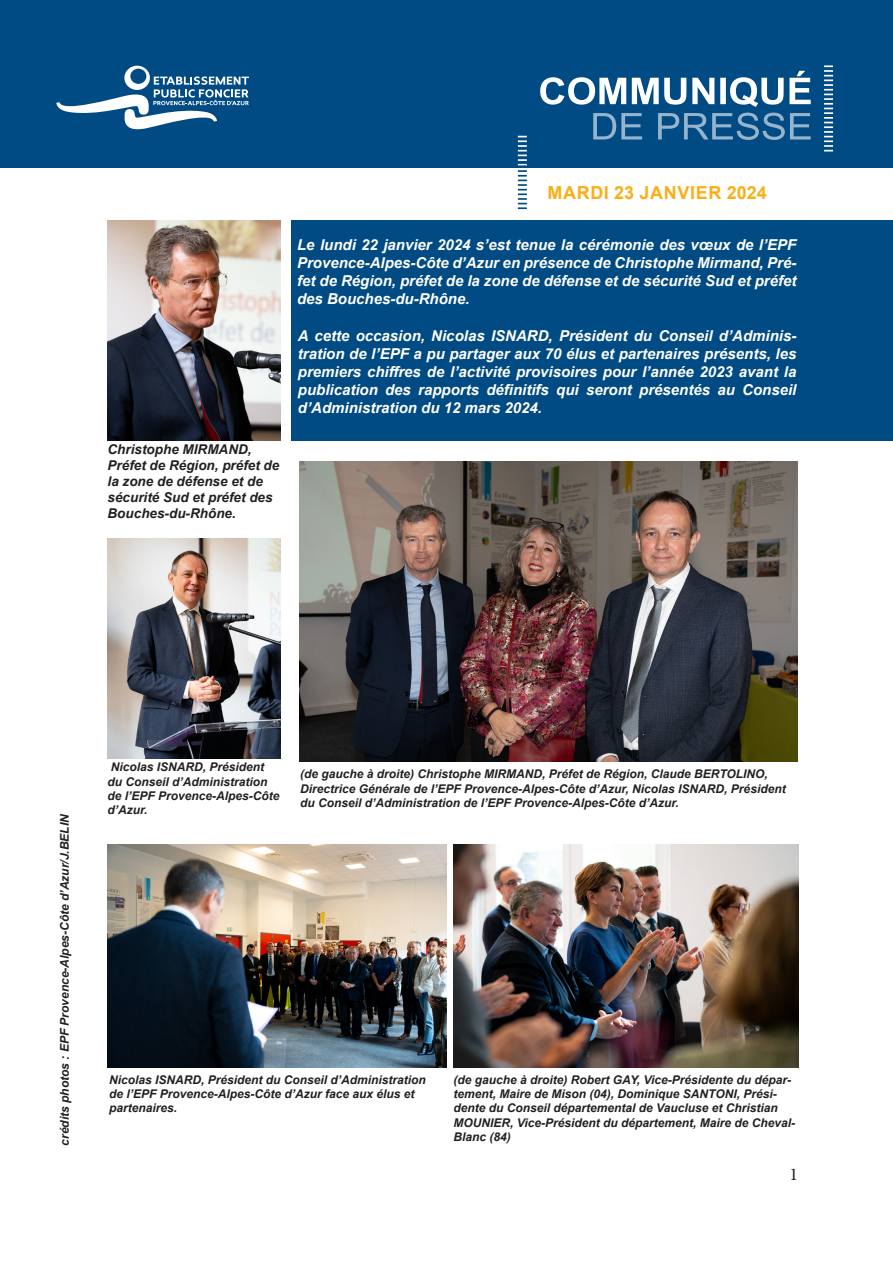
<style>
.page{position:relative;width:893px;height:1263px;background:#fff}
.page>*{position:absolute;margin:0;border:0;box-sizing:border-box;transform-origin:0 0}
.t1{font:700 18px "Arial";letter-spacing:.035em;color:#faaf18}
.t2{font:18px "Minion Pro";color:#231f20}
.t3{font:italic 700 15px/18px "Arial";color:#fff;text-align:justify}
.t4{font:italic 700 13.5px/16.2px "Arial";color:#231f20}
.t5{font:italic 700 12px/14.4px "Arial";color:#231f20}
</style>
<div class="page">
<div style="left:292px;top:220px;width:601px;height:220px;background:#004b84"></div>
<div style="left:0;top:0;width:893px;height:168px;background:#004b84"></div>
<svg style="left:56px;top:66px;width:193px;height:64px"></svg>
<svg style="left:540px;top:71px;width:271px;height:36px"></svg>
<svg style="left:593px;top:113px;width:218px;height:27px"></svg>
<svg style="left:824px;top:65px;width:9px;height:86px"></svg>
<svg style="left:518px;top:136px;width:9px;height:73px"></svg>
<img style="left:299px;top:461px;width:498px;height:300px">
<img style="left:108px;top:844px;width:338px;height:223px">
<img style="left:454px;top:844px;width:344px;height:223px">
<img style="left:108px;top:220px;width:173px;height:220px">
<img style="left:108px;top:539px;width:173px;height:220px">
<p class="t4" style="left:108px;top:441px;width:173px">Christophe MIRMAND,<br>Préfet de Région, préfet de la zone de défense et de sécurité Sud et préfet des<br>Bouches-du-Rhône.</p>
<p class="t1" style="left:547px;top:180px;width:221px">MARDI 23 JANVIER 2024</p>
<p class="t3" style="left:297px;top:236px;width:501px">Le lundi 22 janvier 2024 s’est tenue la cérémonie des vœux de l’EPF Provence-Alpes-Côte d’Azur en présence de Christophe Mirmand, Pré&shy;fet de Région, préfet de la zone de défense et de sécurité Sud et préfet des Bouches-du-Rhône.</p>
<p class="t3" style="left:298px;top:327px;width:500px">A cette occasion, Nicolas ISNARD, Président du Conseil d’Adminis&shy;tration de l’EPF a pu partager aux 70 élus et partenaires présents, les premiers chiffres de l’activité provisoires pour l’année 2023 avant la publication des rapports définitifs qui seront présentés au Conseil d’Administration du 12 mars 2024.</p>
<p class="t5" style="left:58px;top:1146px;width:333px;rotate:-90deg">crédits photos : EPF Provence-Alpes-Côte d’Azur/J.BELIN</p>
<p class="t5" style="left:108px;top:760px;width:174px">Nicolas ISNARD, Président<br>du Conseil d’Administration de l’EPF Provence-Alpes-Côte d’Azur.</p>
<p class="t5" style="left:300px;top:767px;width:487px">(de gauche à droite) Christophe MIRMAND, Préfet de Région, Claude BERTOLINO,<br>Directrice Générale de l’EPF Provence-Alpes-Côte d’Azur, Nicolas ISNARD, Président du Conseil d’Administration de l’EPF Provence-Alpes-Côte d’Azur.</p>
<p class="t5" style="left:109px;top:1072px;width:318px">Nicolas ISNARD, Président du Conseil d’Administration de l’EPF Provence-Alpes-Côte d’Azur face aux élus et partenaires.</p>
<p class="t5" style="left:454px;top:1072px;width:343px">(de gauche à droite) Robert GAY, Vice-Présidente du dépar&shy;tement, Maire de Mison (04), Dominique SANTONI, Prési&shy;dente du Conseil départemental de Vaucluse et Christian MOUNIER, Vice-Président du département, Maire de Cheval-Blanc (84)</p>
<p class="t2" style="left:789px;top:1162px;width:10px">1</p>
</div>
